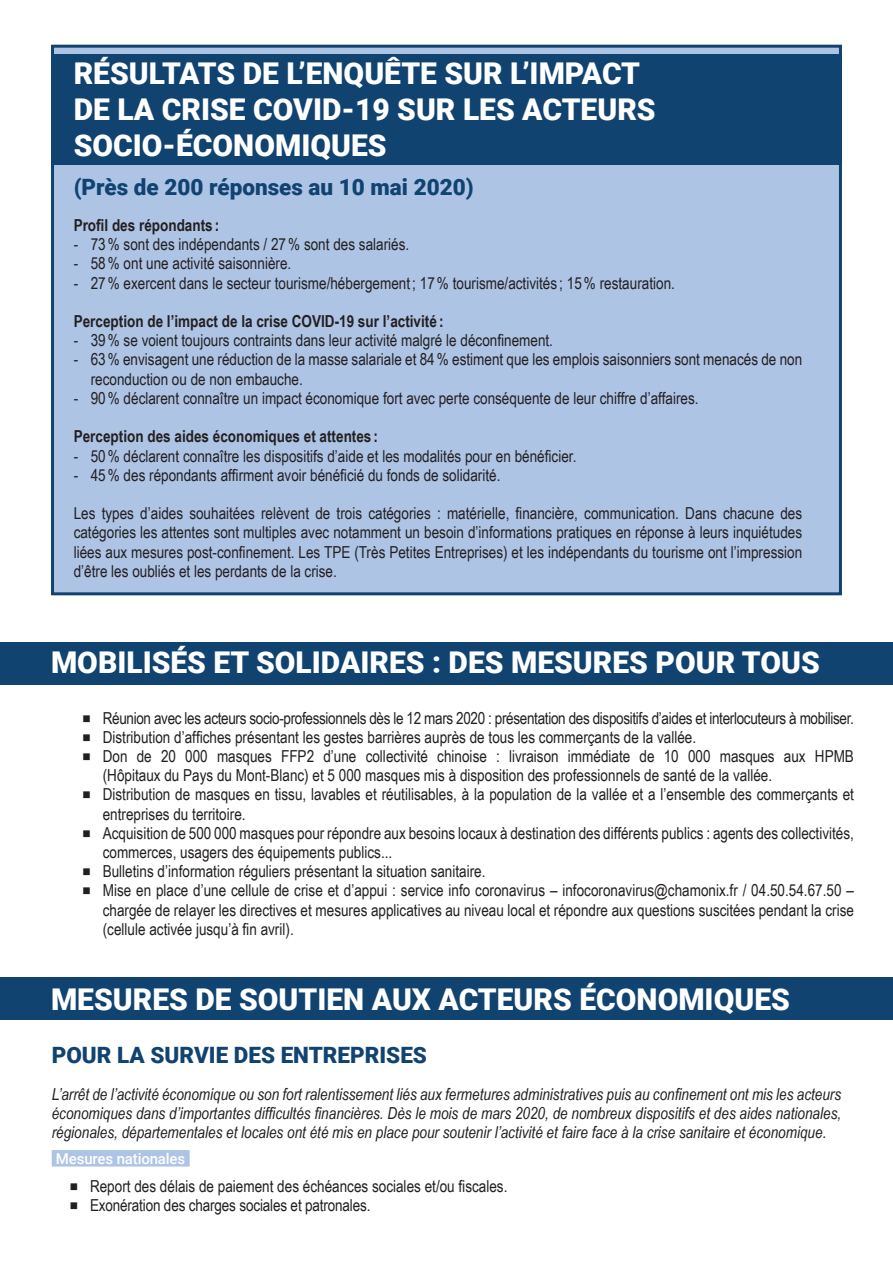
<style>
.page{position:relative;width:893px;height:1261px;background:#fff}
.page>*{position:absolute;margin:0;border:0;box-sizing:border-box;transform-origin:0 0}
.t1{font:900 30px/36px "Roboto";color:#fff}
.t2{font:900 22.5px "Roboto";color:#114371}
.t3{font:16.5px/19.2px "Arial Narrow";color:#231f20}
.t4{font:italic 16.5px/19.2px "Arial Narrow";color:#231f20;text-align:justify}
.t5{font:700 16.5px "Arial Narrow";color:#231f20}
.t6{font:500 15px "Roboto";letter-spacing:-.01em;color:#fff}
</style>
<div class="page">
<div style="left:0;top:977px;width:893px;height:42px;background:#114371"></div>
<div style="left:0;top:642px;width:893px;height:43px;background:#114371"></div>
<div style="left:52px;top:1150px;width:138px;height:16px;background:#adc4e5"></div>
<div style="left:53px;top:46px;width:787px;height:548px;background:#adc4e5"></div>
<div style="left:51px;top:45px;width:791px;height:550px;border:3px solid #114371"></div>
<div style="left:51px;top:54px;width:791px;height:110px;background:#114371"></div>
<h1 class="t1" style="left:74px;top:54px;width:583px">RÉSULTATS DE L’ENQUÊTE SUR L’IMPACT<br>DE LA CRISE COVID-19 SUR LES ACTEURS<br>SOCIO-ÉCONOMIQUES</h1>
<h2 class="t2" style="left:74px;top:171px;width:401px">(Près de 200 réponses au 10 mai 2020)</h2>
<p class="t5" style="left:74px;top:213px;width:147px">Profil des répondants :</p>
<p class="t3" style="left:74px;top:234px;width:337px">- 73% sont des indépendants / 27% sont des salariés.</p>
<p class="t3" style="left:74px;top:253px;width:219px">- 58% ont une activité saisonnière.</p>
<p class="t3" style="left:74px;top:273px;width:603px">- 27% exercent dans le secteur tourisme/hébergement ; 17% tourisme/activités ; 15% restauration.</p>
<p class="t5" style="left:74px;top:309px;width:371px">Perception de l’impact de la crise COVID-19 sur l’activité :</p>
<p class="t3" style="left:74px;top:330px;width:481px">- 39% se voient toujours contraints dans leur activité malgré le déconfinement.</p>
<p class="t3" style="left:91px;top:349px;width:713px;text-indent:-17px">- 63% envisagent une réduction de la masse salariale et 84% estiment que les emplois saisonniers sont menacés de non reconduction ou de non embauche.</p>
<p class="t3" style="left:74px;top:388px;width:626px">- 90% déclarent connaître un impact économique fort avec perte conséquente de leur chiffre d’affaires.</p>
<p class="t5" style="left:74px;top:424px;width:306px">Perception des aides économiques et attentes :</p>
<p class="t3" style="left:74px;top:445px;width:504px">- 50% déclarent connaître les dispositifs d’aide et les modalités pour en bénéficier.</p>
<p class="t3" style="left:74px;top:465px;width:428px">- 45% des répondants affirment avoir bénéficié du fonds de solidarité.</p>
<p class="t3" style="left:74px;top:503px;width:730px;text-align:justify">Les types d’aides souhaitées relèvent de trois catégories : matérielle, financière, communication. Dans chacune des catégories les attentes sont multiples avec notamment un besoin d’informations pratiques en réponse à leurs inquiétudes liées aux mesures post-confinement. Les TPE (Très Petites Entreprises) et les indépendants du tourisme ont l’impression d’être les oubliés et les perdants de la crise.</p>
<h1 class="t1" style="left:51px;top:643px;width:770px">MOBILISÉS ET SOLIDAIRES : DES MESURES POUR TOUS</h1>
<p class="t3" style="left:103px;top:708px;width:753px">Réunion avec les acteurs socio-professionnels dès le 12 mars 2020 : présentation des dispositifs d’aides et interlocuteurs à mobiliser.<br>Distribution d’affiches présentant les gestes barrières auprès de tous les commerçants de la vallée.<br>Don de 20 000 masques FFP2 d’une collectivité chinoise : livraison immédiate de 10 000 masques aux HPMB (Hôpitaux du Pays du Mont-Blanc) et 5 000 masques mis à disposition des professionnels de santé de la vallée.<br>Distribution de masques en tissu, lavables et réutilisables, à la population de la vallée et a l’ensemble des commerçants et entreprises du territoire.<br>Acquisition de 500 000 masques pour répondre aux besoins locaux à destination des différents publics : agents des collectivités, commerces, usagers des équipements publics...<br>Bulletins d’information réguliers présentant la situation sanitaire.<br>Mise en place d’une cellule de crise et d’appui : service info coronavirus – infocoronavirus@chamonix.fr / 04.50.54.67.50 – chargée de relayer les directives et mesures applicatives au niveau local et répondre aux questions suscitées pendant la crise (cellule activée jusqu’à fin avril).</p>
<h1 class="t1" style="left:51px;top:980px;width:740px">MESURES DE SOUTIEN AUX ACTEURS ÉCONOMIQUES</h1>
<h2 class="t2" style="left:52px;top:1039px;width:377px">POUR LA SURVIE DES ENTREPRISES</h2>
<p class="t4" style="left:52px;top:1084px;width:791px">L’arrêt de l’activité économique ou son fort ralentissement liés aux fermetures administratives puis au confinement ont mis les acteurs économiques dans d’importantes difficultés financières. Dès le mois de mars 2020, de nombreux dispositifs et des aides nationales, régionales, départementales et locales ont été mis en place pour soutenir l’activité et faire face à la crise sanitaire et économique.</p>
<p class="t6" style="left:56px;top:1149px;width:131px">Mesures nationales</p>
<p class="t3" style="left:90px;top:1176px;width:419px">Report des délais de paiement des échéances sociales et/ou fiscales.<br>Exonération des charges sociales et patronales.</p>
</div>
